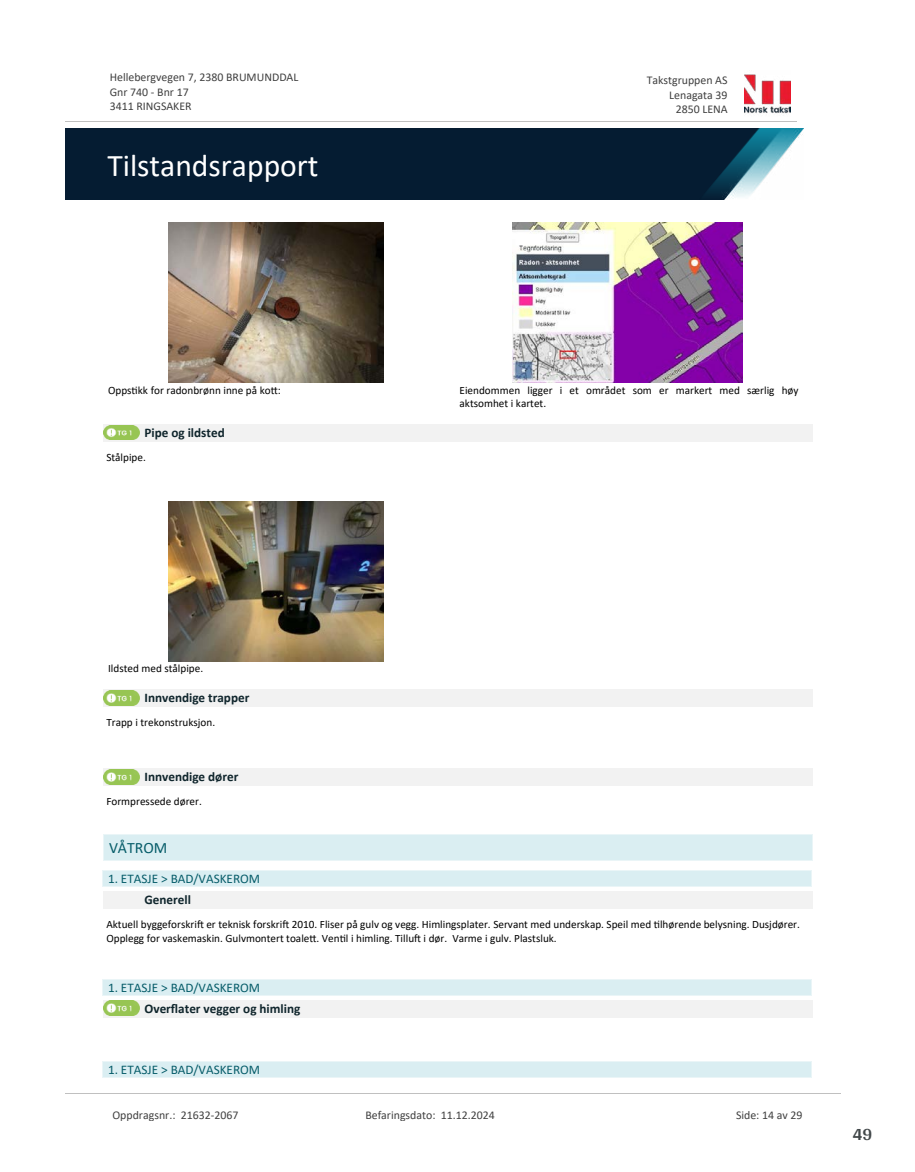
<style>
.page{position:relative;width:915px;height:1172px;background:#fff}
.page>*{position:absolute;margin:0;border:0;box-sizing:border-box;transform-origin:0 0}
.t1{font:31.65px "Calibri";color:#fff}
.t2{font:700 18px "Arya";color:#414749}
.t3{font:15.75px "Calibri";color:#065c69}
.t4{font:700 13.2px "Calibri";color:#0f252c}
.t5{font:13.2px "Calibri";color:#065c69}
.t6{font:11.85px/14.5px "Calibri";color:#404040}
.t7{font:11.25px/13.6px "Calibri";color:#000}
</style>
<div class="page">
<img style="left:169px;top:223px;width:214px;height:160px">
<img style="left:512px;top:223px;width:230px;height:160px">
<div style="left:104px;top:425px;width:708px;height:17px;background:#f2f2f2"></div>
<img style="left:104px;top:425px;width:35px;height:15px">
<img style="left:169px;top:501px;width:214px;height:160px">
<div style="left:104px;top:689px;width:708px;height:17px;background:#f2f2f2"></div>
<svg style="left:107px;top:690px;width:29px;height:1px"></svg>
<img style="left:104px;top:691px;width:35px;height:15px">
<div style="left:104px;top:769px;width:708px;height:17px;background:#f2f2f2"></div>
<svg style="left:107px;top:769px;width:29px;height:1px"></svg>
<img style="left:104px;top:770px;width:35px;height:15px">
<div style="left:104px;top:834px;width:708px;height:27px;background:#daeef2"></div>
<hr style="left:104px;top:834px;width:708px;height:1px;background:#eaf5f7">
<hr style="left:104px;top:861px;width:708px;height:1px;background:#eaf5f7">
<div style="left:104px;top:891px;width:708px;height:17px;background:#f2f2f2"></div>
<div style="left:103px;top:870px;width:708px;height:16px;background:#daeef2"></div>
<hr style="left:103px;top:870px;width:708px;height:1px;background:#eaf5f7">
<hr style="left:103px;top:886px;width:708px;height:1px;background:#eaf5f7">
<div style="left:104px;top:1000px;width:708px;height:17px;background:#f2f2f2"></div>
<svg style="left:107px;top:1000px;width:29px;height:1px"></svg>
<img style="left:104px;top:1001px;width:35px;height:15px">
<div style="left:103px;top:979px;width:708px;height:16px;background:#daeef2"></div>
<hr style="left:103px;top:979px;width:708px;height:1px;background:#eaf5f7">
<hr style="left:103px;top:995px;width:708px;height:1px;background:#eaf5f7">
<div style="left:103px;top:1061px;width:708px;height:16px;background:#daeef2"></div>
<hr style="left:103px;top:1061px;width:708px;height:1px;background:#eaf5f7">
<hr style="left:103px;top:1077px;width:708px;height:1px;background:#eaf5f7">
<img style="left:744px;top:74px;width:46px;height:40px">
<hr style="left:65px;top:121px;width:731px;height:1px;background:#c0c0c0">
<img style="left:65px;top:129px;width:738px;height:71px">
<hr style="left:65px;top:1093px;width:775px;height:1px;background:#c0c0c0">
<p class="t6" style="left:110px;top:70px;width:190px">Hellebergvegen 7, 2380 BRUMUNDDAL<br>Gnr 740 - Bnr 17<br>3411 RINGSAKER</p>
<p class="t6" style="left:646px;top:73px;width:82px">Takstgruppen AS</p>
<p class="t6" style="left:669px;top:87px;width:60px">Lenagata 39</p>
<p class="t6" style="left:675px;top:102px;width:53px">2850 LENA</p>
<h1 class="t1" style="left:107px;top:143px;width:213px">Tilstandsrapport</h1>
<p class="t7" style="left:108px;top:383px;width:174px">Opps琀椀kk for radonbrønn inne på ko琀琀:</p>
<p class="t7" style="left:459px;top:383px;width:340px">Eiendommen ligger i et området som er markert med særlig høy aktsomhet i kartet.</p>
<p class="t4" style="left:144px;top:423px;width:82px">Pipe og ildsted</p>
<p class="t7" style="left:106px;top:450px;width:41px">Stålpipe.</p>
<p class="t7" style="left:108px;top:661px;width:97px">Ildsted med stålpipe.</p>
<p class="t4" style="left:144px;top:688px;width:106px">Innvendige trapper</p>
<p class="t7" style="left:106px;top:715px;width:110px">Trapp i trekonstruksjon.</p>
<p class="t4" style="left:144px;top:767px;width:95px">Innvendige dører</p>
<p class="t7" style="left:106px;top:795px;width:97px">Formpressede dører.</p>
<h3 class="t3" style="left:109px;top:836px;width:60px">VÅTROM</h3>
<p class="t5" style="left:108px;top:869px;width:154px">1. ETASJE &gt; BAD/VASKEROM</p>
<p class="t4" style="left:144px;top:890px;width:48px">Generell</p>
<p class="t7" style="left:106px;top:917px;width:694px">Aktuell byggeforskri昀琀 er teknisk forskri昀琀 2010. Fliser på gulv og vegg. Himlingsplater. Servant med underskap. Speil med 琀椀lhørende belysning. Dusjdører.<br>Opplegg for vaskemaskin. Gulvmontert toale琀琀. Ven琀椀l i himling. Tillu昀琀 i dør. Varme i gulv. Plastsluk.</p>
<p class="t5" style="left:108px;top:978px;width:154px">1. ETASJE &gt; BAD/VASKEROM</p>
<p class="t4" style="left:144px;top:999px;width:157px">Over昀氀ater vegger og himling</p>
<p class="t5" style="left:108px;top:1060px;width:154px">1. ETASJE &gt; BAD/VASKEROM</p>
<p class="t6" style="left:112px;top:1107px;width:127px">Oppdragsnr.: 21632-2067</p>
<p class="t6" style="left:365px;top:1107px;width:131px">Befaringsdato: 11.12.2024</p>
<p class="t6" style="left:735px;top:1107px;width:68px">Side: 14 av 29</p>
<h2 class="t2" style="left:852px;top:1123px;width:21px">49</h2>
</div>
